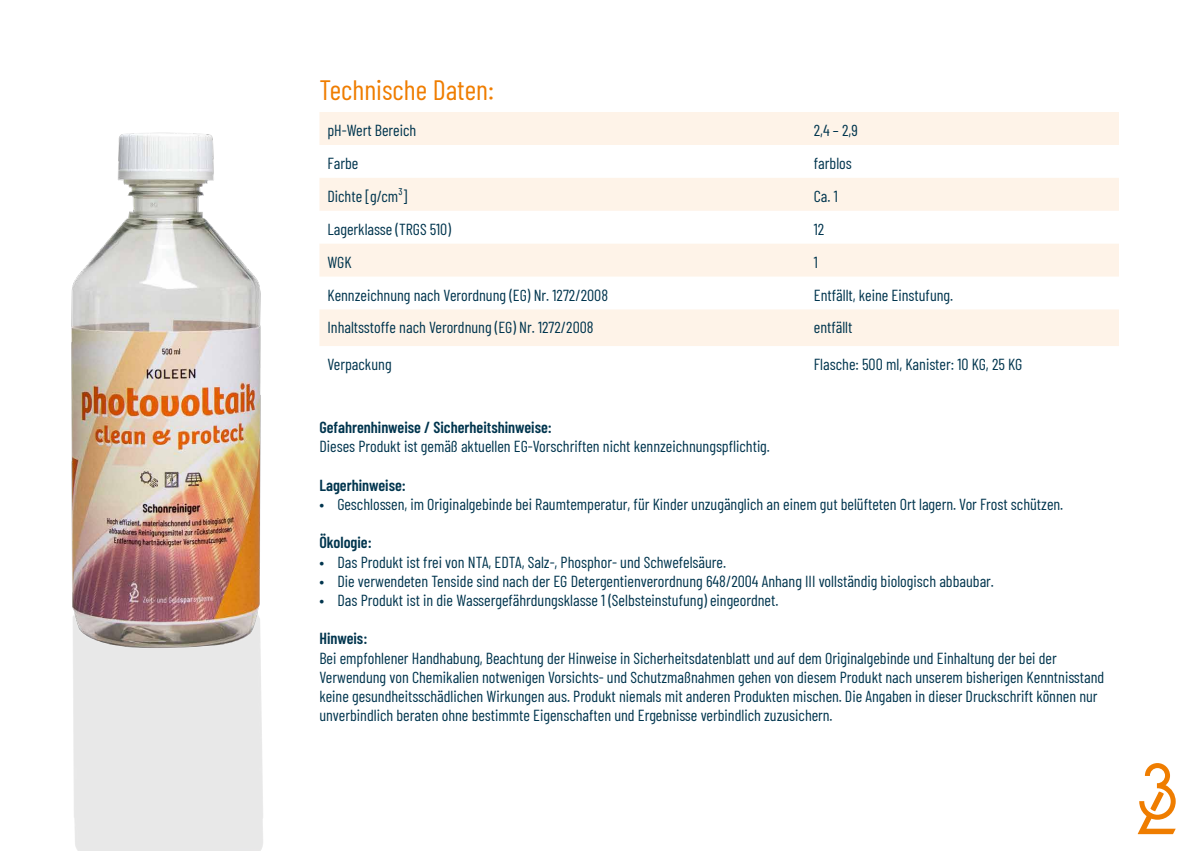
<style>
.page{position:relative;width:1191px;height:851px;background:#fff}
.page>*{position:absolute;margin:0;border:0;box-sizing:border-box;transform-origin:0 0}
.t1{font:28px "Barlow Condensed";color:#ef7d00}
.t2{font:16px/19.2px "Barlow Condensed";color:#00354e}
.t3{font:600 16px "Barlow Condensed";color:#00354e}
</style>
<div class="page">
<img style="left:71px;top:132px;width:192px;height:718px">
<svg style="left:1137px;top:763px;width:38px;height:71px"></svg>
<svg style="left:319px;top:112px;width:800px;height:234px;fill:#fef3e8"></svg>
<h1 class="t1" style="left:319px;top:70px;width:176px">Technische Daten:</h1>
<p class="t2" style="left:327px;top:119px;width:90px">pH-Wert Bereich</p>
<p class="t2" style="left:814px;top:119px;width:45px">2,4 – 2,9</p>
<p class="t2" style="left:327px;top:152px;width:32px">Farbe</p>
<p class="t2" style="left:814px;top:152px;width:39px">farblos</p>
<p class="t2" style="left:327px;top:185px;width:81px">Dichte [g/cm³]</p>
<p class="t2" style="left:814px;top:185px;width:25px">Ca. 1</p>
<p class="t2" style="left:327px;top:218px;width:125px">Lagerklasse (TRGS 510)</p>
<p class="t2" style="left:814px;top:218px;width:12px">12</p>
<p class="t2" style="left:327px;top:251px;width:26px">WGK</p>
<p class="t2" style="left:814px;top:251px;width:6px">1</p>
<p class="t2" style="left:327px;top:284px;width:282px">Kennzeichnung nach Verordnung (EG) Nr. 1272/2008</p>
<p class="t2" style="left:814px;top:284px;width:141px">Entfällt, keine Einstufung.</p>
<p class="t2" style="left:327px;top:317px;width:268px">Inhaltsstoffe nach Verordnung (EG) Nr. 1272/2008</p>
<p class="t2" style="left:814px;top:317px;width:40px">entfällt</p>
<p class="t2" style="left:327px;top:353px;width:66px">Verpackung</p>
<p class="t2" style="left:814px;top:353px;width:210px">Flasche: 500 ml, Kanister: 10 KG, 25 KG</p>
<p class="t3" style="left:319px;top:416px;width:234px">Gefahrenhinweise / Sicherheitshinweise:</p>
<p class="t2" style="left:319px;top:435px;width:452px">Dieses Produkt ist gemäß aktuellen EG-Vorschriften nicht kennzeichnungspflichtig.</p>
<p class="t3" style="left:319px;top:473px;width:88px">Lagerhinweise:</p>
<p class="t2" style="left:319px;top:493px;width:745px">• Geschlossen, im Originalgebinde bei Raumtemperatur, für Kinder unzugänglich an einem gut belüfteten Ort lagern. Vor Frost schützen.</p>
<p class="t3" style="left:319px;top:531px;width:54px">Ökologie:</p>
<p class="t2" style="left:319px;top:551px;width:408px">• Das Produkt ist frei von NTA, EDTA, Salz-, Phosphor- und Schwefelsäure.</p>
<p class="t2" style="left:319px;top:570px;width:676px">• Die verwendeten Tenside sind nach der EG Detergentienverordnung 648/2004 Anhang III vollständig biologisch abbaubar.</p>
<p class="t2" style="left:319px;top:589px;width:460px">• Das Produkt ist in die Wassergefährdungsklasse 1 (Selbsteinstufung) eingeordnet.</p>
<p class="t3" style="left:319px;top:627px;width:49px">Hinweis:</p>
<p class="t2" style="left:319px;top:647px;width:786px">Bei empfohlener Handhabung, Beachtung der Hinweise in Sicherheitsdatenblatt und auf dem Originalgebinde und Einhaltung der bei der Verwendung von Chemikalien notwenigen Vorsichts- und Schutzmaßnahmen gehen von diesem Produkt nach unserem bisherigen Kenntnisstand keine gesundheitsschädlichen Wirkungen aus. Produkt niemals mit anderen Produkten mischen. Die Angaben in dieser Druckschrift können nur unverbindlich beraten ohne bestimmte Eigenschaften und Ergebnisse verbindlich zuzusichern.</p>
</div>
